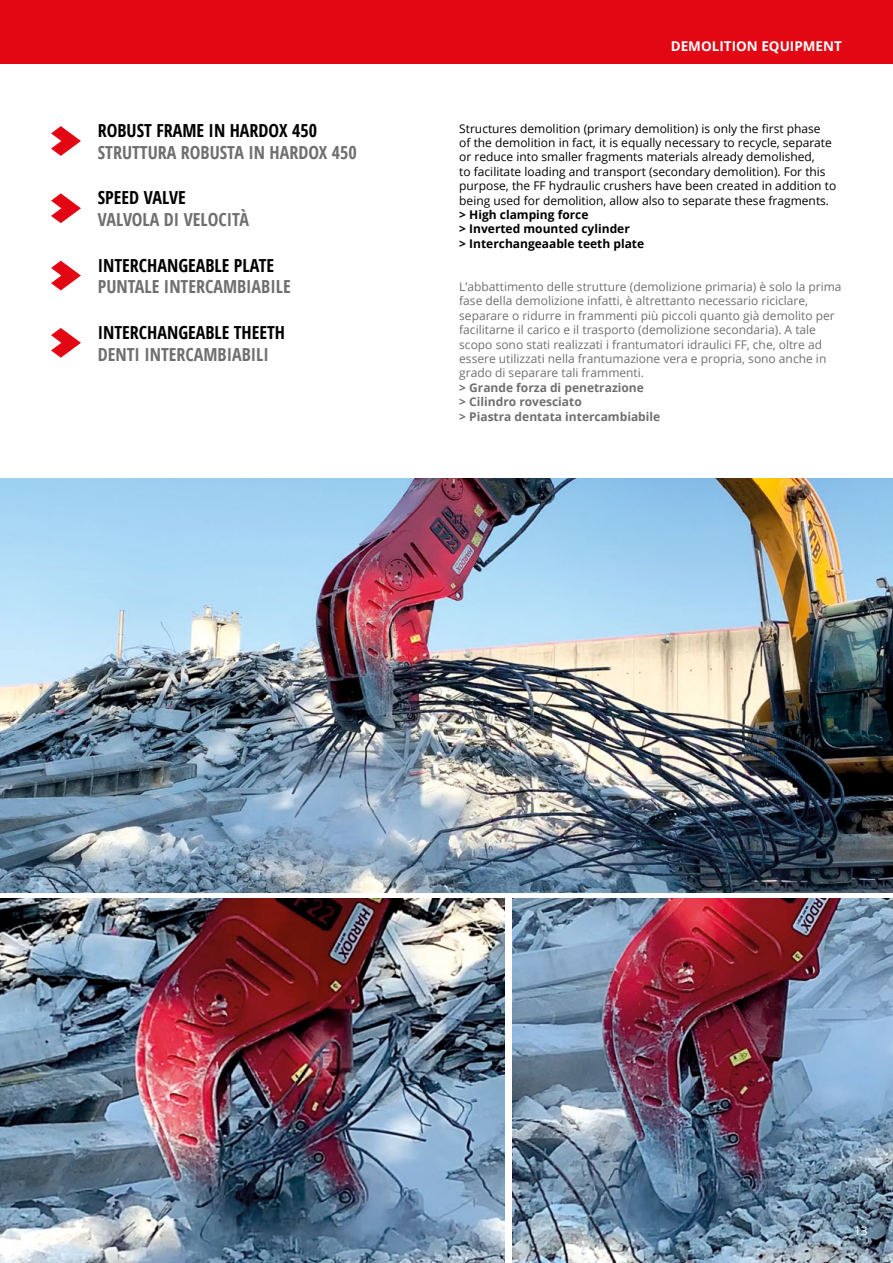
<style>
.page{position:relative;width:893px;height:1263px;background:#fff}
.page>*{position:absolute;margin:0;border:0;box-sizing:border-box;transform-origin:0 0}
.t1{font:700 18px "Open Sans Condensed";color:#706f6f}
.t2{font:700 18px "Open Sans Condensed";color:#000}
.t3{font:700 13.5px "Open Sans";color:#fff}
.t4{font:12px/14.4px "Open Sans";color:#706f6f}
.t5{font:12px/14.4px "Open Sans";color:#000}
.t6{font:700 12px/14.4px "Open Sans";color:#706f6f}
.t7{font:700 12px/14.4px "Open Sans";color:#000}
.t8{font:12px "Open Sans";color:#fff}
</style>
<div class="page">
<img style="left:0;top:899px;width:505px;height:364px">
<img style="left:512px;top:899px;width:381px;height:364px">
<img style="left:0;top:478px;width:893px;height:414px">
<svg style="left:51px;top:126px;width:30px;height:30px"></svg>
<svg style="left:51px;top:328px;width:30px;height:30px"></svg>
<svg style="left:51px;top:193px;width:30px;height:30px"></svg>
<svg style="left:51px;top:261px;width:30px;height:29px"></svg>
<div style="left:0;top:0;width:893px;height:64px;background:#e30613"></div>
<h1 class="t2" style="left:98px;top:118px;width:221px">ROBUST FRAME IN HARDOX 450</h1>
<h1 class="t1" style="left:98px;top:140px;width:261px">STRUTTURA ROBUSTA IN HARDOX 450</h1>
<h1 class="t2" style="left:98px;top:185px;width:89px">SPEED VALVE</h1>
<h1 class="t1" style="left:98px;top:207px;width:153px">VALVOLA DI VELOCITÀ</h1>
<h1 class="t2" style="left:98px;top:253px;width:178px">INTERCHANGEABLE PLATE</h1>
<h1 class="t1" style="left:98px;top:274px;width:194px">PUNTALE INTERCAMBIABILE</h1>
<h1 class="t2" style="left:98px;top:320px;width:189px">INTERCHANGEABLE THEETH</h1>
<h1 class="t1" style="left:98px;top:341px;width:173px">DENTI INTERCAMBIABILI</h1>
<p class="t3" style="left:671px;top:37px;width:173px">DEMOLITION EQUIPMENT</p>
<p class="t5" style="left:459px;top:121px;width:378px">Structures demolition (primary demolition) is only the first phase<br>of the demolition in fact, it is equally necessary to recycle, separate or reduce into smaller fragments materials already demolished,<br>to facilitate loading and transport (secondary demolition). For this purpose, the FF hydraulic crushers have been created in addition to being used for demolition, allow also to separate these fragments.</p>
<p class="t7" style="left:459px;top:207px;width:187px">&gt; High clamping force<br>&gt; Inverted mounted cylinder<br>&gt; Interchangeaable teeth plate</p>
<p class="t4" style="left:459px;top:279px;width:384px">L’abbattimento delle strutture (demolizione primaria) è solo la prima fase della demolizione infatti, è altrettanto necessario riciclare, separare o ridurre in frammenti più piccoli quanto già demolito per facilitarne il carico e il trasporto (demolizione secondaria). A tale scopo sono stati realizzati i frantumatori idraulici FF, che, oltre ad essere utilizzati nella frantumazione vera e propria, sono anche in grado di separare tali frammenti.</p>
<p class="t6" style="left:459px;top:380px;width:203px">&gt; Grande forza di penetrazione<br>&gt; Cilindro rovesciato<br>&gt; Piastra dentata intercambiabile</p>
<p class="t8" style="left:854px;top:1223px;width:15px">13</p>
</div>
